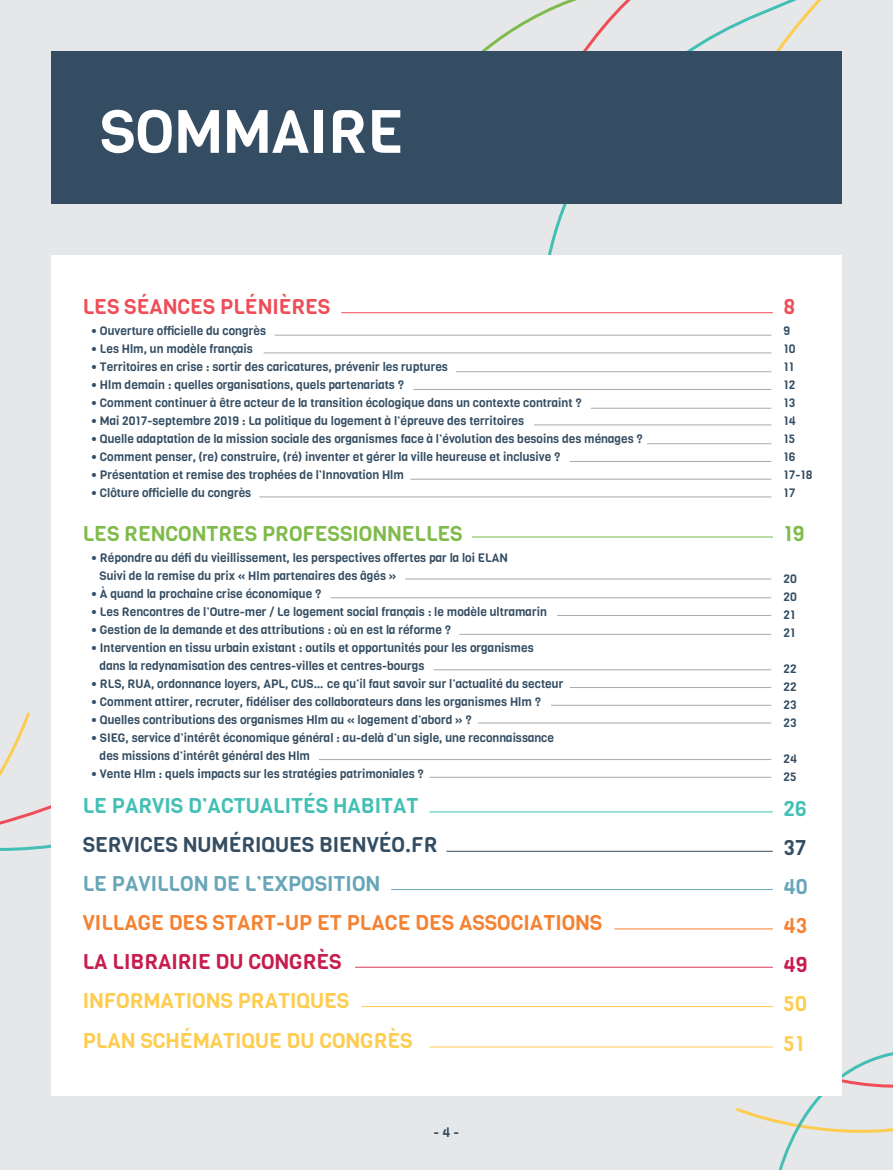
<style>
.page{position:relative;width:893px;height:1170px;background:#fff}
.page>*{position:absolute;margin:0;border:0;box-sizing:border-box;transform-origin:0 0}
.t1{font:60px "Viga";color:#fff}
.t2{font:21px/39px "Viga";color:#fecc4e}
.t3{font:21px "Viga";color:#f48232}
.t4{font:21px "Viga";color:#7fbb4a}
.t5{font:21px "Viga";color:#344d62}
.t6{font:21px "Viga";color:#43bfb5}
.t7{font:21px "Viga";color:#67a6b9}
.t8{font:21px "Viga";color:#c71c4e}
.t9{font:21px "Viga";color:#ef4d58}
.t10{font:13.5px "Viga";color:#344d62}
.t11{font:12px/18px "Viga";color:#344d62}
</style>
<div class="page">
<div style="left:0;top:0;width:893px;height:1169px;background:#e6e7e9"></div>
<svg style="left:0;top:712px;width:51px;height:139px"></svg>
<svg style="left:734px;top:1052px;width:159px;height:117px"></svg>
<svg style="left:520px;top:0;width:322px;height:206px"></svg>
<div style="left:51px;top:254px;width:791px;height:841px;background:#fff"></div>
<div style="left:51px;top:51px;width:791px;height:152px;background:#344d62"></div>
<hr style="left:341px;top:312px;width:432px;height:1px;background:#ef4d58">
<hr style="left:472px;top:536px;width:301px;height:1px;background:#7fbb4a">
<hr style="left:275px;top:335px;width:496px;height:1px;background:#a8a9ad">
<hr style="left:551px;top:704px;width:220px;height:1px;background:#a8a9ad">
<hr style="left:410px;top:479px;width:361px;height:1px;background:#a8a9ad">
<hr style="left:459px;top:634px;width:312px;height:1px;background:#a8a9ad">
<hr style="left:591px;top:408px;width:180px;height:1px;background:#a8a9ad">
<hr style="left:429px;top:776px;width:342px;height:1px;background:#a8a9ad">
<hr style="left:331px;top:597px;width:440px;height:1px;background:#a8a9ad">
<hr style="left:456px;top:371px;width:315px;height:1px;background:#a8a9ad">
<hr style="left:434px;top:669px;width:337px;height:1px;background:#a8a9ad">
<hr style="left:647px;top:443px;width:124px;height:1px;background:#a8a9ad">
<hr style="left:405px;top:578px;width:366px;height:1px;background:#a8a9ad">
<hr style="left:264px;top:352px;width:507px;height:1px;background:#a8a9ad">
<hr style="left:478px;top:722px;width:293px;height:1px;background:#a8a9ad">
<hr style="left:259px;top:496px;width:512px;height:1px;background:#a8a9ad">
<hr style="left:534px;top:424px;width:237px;height:1px;background:#a8a9ad">
<hr style="left:557px;top:615px;width:214px;height:1px;background:#a8a9ad">
<hr style="left:413px;top:389px;width:358px;height:1px;background:#a8a9ad">
<hr style="left:319px;top:759px;width:452px;height:1px;background:#a8a9ad">
<hr style="left:570px;top:687px;width:201px;height:1px;background:#a8a9ad">
<hr style="left:570px;top:461px;width:201px;height:1px;background:#a8a9ad">
<hr style="left:429px;top:811px;width:344px;height:1px;background:#43bfb5">
<hr style="left:446px;top:850px;width:327px;height:1px;background:#344d62">
<hr style="left:391px;top:889px;width:382px;height:1px;background:#67a6b9">
<hr style="left:614px;top:928px;width:159px;height:1px;background:#f48232">
<hr style="left:355px;top:966px;width:418px;height:1px;background:#dc3758">
<hr style="left:361px;top:1006px;width:412px;height:1px;background:#fecc4e">
<hr style="left:429px;top:1046px;width:344px;height:1px;background:#fecc4e">
<h1 class="t1" style="left:100px;top:92px;width:305px">SOMMAIRE</h1>
<h2 class="t9" style="left:83px;top:293px;width:249px">LES SÉANCES PLÉNIÈRES</h2>
<p class="t11" style="left:91px;top:322px;width:176px">• Ouverture officielle du congrès</p>
<p class="t11" style="left:91px;top:340px;width:163px">• Les Hlm, un modèle français</p>
<p class="t11" style="left:91px;top:358px;width:358px">• Territoires en crise : sortir des caricatures, prévenir les ruptures</p>
<p class="t11" style="left:91px;top:376px;width:314px">• Hlm demain : quelles organisations, quels partenariats ?</p>
<p class="t11" style="left:91px;top:394px;width:492px">• Comment continuer à être acteur de la transition écologique dans un contexte contraint ?</p>
<p class="t11" style="left:91px;top:412px;width:434px">• Mai 2017-septembre 2019 : La politique du logement à l’épreuve des territoires</p>
<p class="t11" style="left:91px;top:430px;width:553px">• Quelle adaptation de la mission sociale des organismes face à l’évolution des besoins des ménages ?</p>
<p class="t11" style="left:91px;top:448px;width:471px">• Comment penser, (re) construire, (ré) inventer et gérer la ville heureuse et inclusive ?</p>
<p class="t11" style="left:91px;top:466px;width:314px">• Présentation et remise des trophées de l’Innovation Hlm</p>
<p class="t11" style="left:91px;top:484px;width:162px">• Clôture officielle du congrès</p>
<h2 class="t4" style="left:83px;top:519px;width:381px">LES RENCONTRES PROFESSIONNELLES</h2>
<p class="t11" style="left:100px;top:548px;width:410px;text-indent:-8px">• Répondre au défi du vieillissement, les perspectives offertes par la loi ELAN<br>Suivi de la remise du prix « Hlm partenaires des âgés »</p>
<p class="t11" style="left:91px;top:584px;width:232px">• À quand la prochaine crise économique ?</p>
<p class="t11" style="left:91px;top:602px;width:457px">• Les Rencontres de l’Outre-mer / Le logement social français : le modèle ultramarin</p>
<p class="t11" style="left:91px;top:620px;width:361px">• Gestion de la demande et des attributions : où en est la réforme ?</p>
<p class="t11" style="left:100px;top:638px;width:436px;text-indent:-8px">• Intervention en tissu urbain existant : outils et opportunités pour les organismes dans la redynamisation des centres-villes et centres-bourgs</p>
<p class="t11" style="left:91px;top:674px;width:474px">• RLS, RUA, ordonnance loyers, APL, CUS… ce qu’il faut savoir sur l’actualité du secteur</p>
<p class="t11" style="left:91px;top:692px;width:451px">• Comment attirer, recruter, fidéliser des collaborateurs dans les organismes Hlm ?</p>
<p class="t11" style="left:91px;top:710px;width:382px">• Quelles contributions des organismes Hlm au « logement d’abord » ?</p>
<p class="t11" style="left:100px;top:728px;width:456px;text-indent:-8px">• SIEG, service d’intérêt économique général : au-delà d’un sigle, une reconnaissance des missions d’intérêt général des Hlm</p>
<p class="t11" style="left:91px;top:764px;width:334px">• Vente Hlm : quels impacts sur les stratégies patrimoniales ?</p>
<h2 class="t6" style="left:83px;top:792px;width:337px">LE PARVIS D’ACTUALITÉS HABITAT</h2>
<h2 class="t5" style="left:83px;top:831px;width:356px">SERVICES NUMÉRIQUES BIENVÉO.FR</h2>
<h2 class="t7" style="left:83px;top:870px;width:299px">LE PAVILLON DE L’EXPOSITION</h2>
<h2 class="t3" style="left:83px;top:909px;width:521px">VILLAGE DES START-UP ET PLACE DES ASSOCIATIONS</h2>
<h2 class="t8" style="left:83px;top:948px;width:260px">LA LIBRAIRIE DU CONGRÈS</h2>
<h2 class="t2" style="left:83px;top:981px;width:331px">INFORMATIONS PRATIQUES<br>PLAN SCHÉMATIQUE DU CONGRÈS</h2>
<p class="t10" style="left:434px;top:1123px;width:27px">- 4 -</p>
<h2 class="t9" style="left:783px;top:293px;width:13px">8</h2>
<p class="t11" style="left:783px;top:322px;width:30px">9<br>10<br>11<br>12<br>13<br>14<br>15<br>16<br>17-18<br>17</p>
<h2 class="t4" style="left:783px;top:519px;width:22px">19</h2>
<p class="t11" style="left:783px;top:569px;width:15px">20<br>20<br>21<br>21</p>
<p class="t11" style="left:783px;top:659px;width:15px;text-align:justify">22<br>22<br>23<br>23</p>
<p class="t11" style="left:783px;top:749px;width:15px">24<br>25</p>
<h2 class="t6" style="left:783px;top:795px;width:25px">26</h2>
<h2 class="t5" style="left:783px;top:834px;width:24px">37</h2>
<h2 class="t7" style="left:783px;top:873px;width:26px">40</h2>
<h2 class="t3" style="left:783px;top:912px;width:25px">43</h2>
<h2 class="t8" style="left:783px;top:951px;width:25px">49</h2>
<h2 class="t2" style="left:783px;top:984px;width:25px">50<br>51</h2>
</div>
